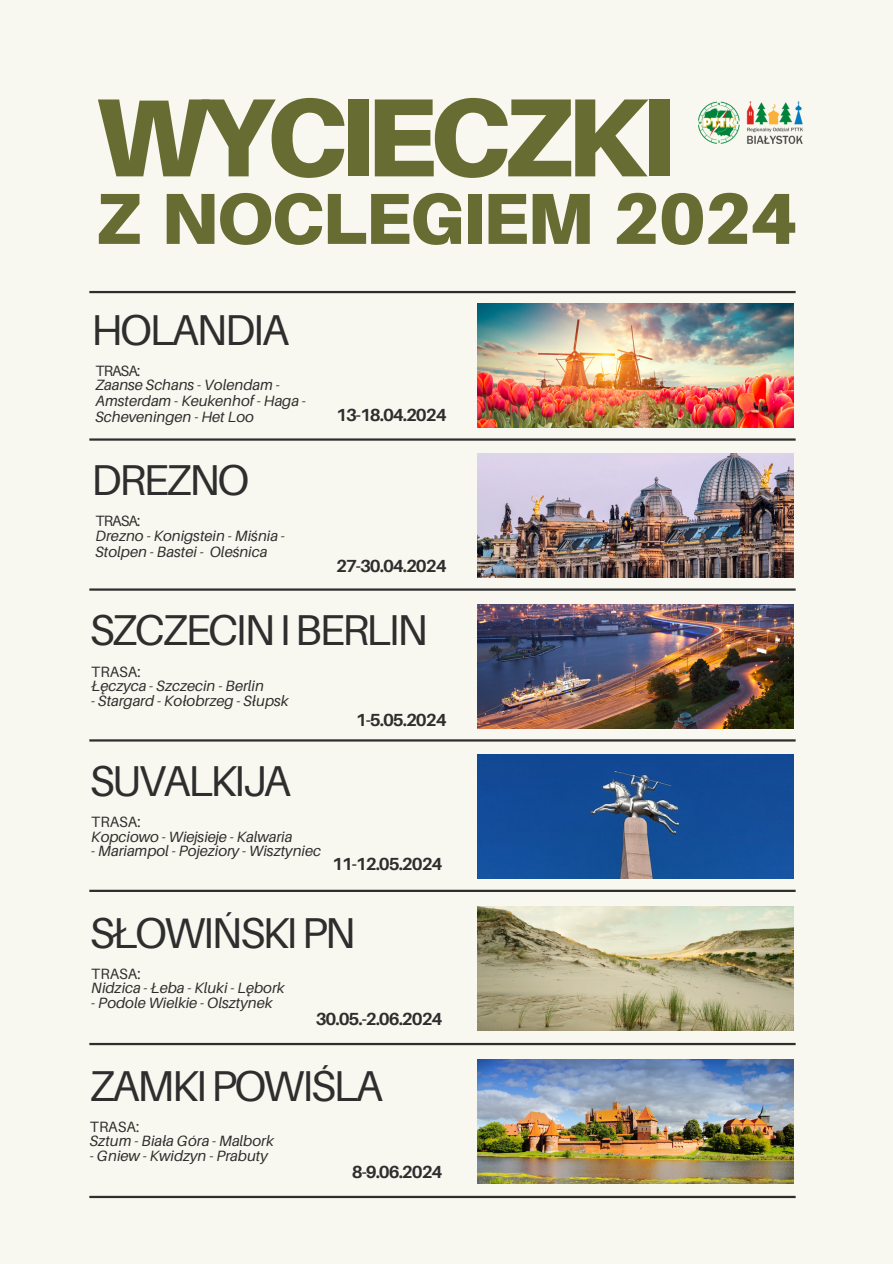
<style>
.page{position:relative;width:893px;height:1264px;background:#fff}
.page>*{position:absolute;margin:0;border:0;box-sizing:border-box;transform-origin:0 0}
.t1{font:900 111.3px "Aileron";letter-spacing:-.075em;color:#676c32}
.t2{font:900 72.3px "Aileron";letter-spacing:-.03em;color:#676c32}
.t3{font:43.2px "Aileron";letter-spacing:-.06em;color:#2e2e2e}
.t4{font:700 17.55px "Aileron";letter-spacing:-.06em;color:#2e2e2e}
.t5{font:italic 14.85px/15.8px "Aileron";color:#2e2e2e}
.t6{font:14.85px "Aileron";color:#2e2e2e}
</style>
<div class="page">
<div style="left:0;top:0;width:892px;height:1263px;background:#f8f8f0"></div>
<img style="left:477px;top:304px;width:316px;height:123px">
<hr style="left:89px;top:438px;width:706px;height:2px;background:#2e2e2e">
<hr style="left:89px;top:291px;width:706px;height:2px;background:#2e2e2e">
<img style="left:477px;top:453px;width:316px;height:124px">
<hr style="left:89px;top:588px;width:706px;height:2px;background:#2e2e2e">
<img style="left:477px;top:604px;width:316px;height:124px">
<hr style="left:89px;top:739px;width:706px;height:2px;background:#2e2e2e">
<img style="left:477px;top:755px;width:316px;height:123px">
<hr style="left:89px;top:889px;width:706px;height:3px;background:#2e2e2e">
<img style="left:477px;top:906px;width:316px;height:124px">
<hr style="left:89px;top:1042px;width:706px;height:3px;background:#2e2e2e">
<img style="left:699px;top:102px;width:103px;height:41px">
<img style="left:477px;top:1059px;width:316px;height:124px">
<hr style="left:89px;top:1195px;width:706px;height:2px;background:#2e2e2e">
<p class="t1" style="left:95px;top:68px;width:582px">WYCIECZKI</p>
<p class="t2" style="left:95px;top:174px;width:704px">Z NOCLEGIEM 2024</p>
<p class="t3" style="left:91px;top:303px;width:199px">HOLANDIA</p>
<p class="t6" style="left:95px;top:361px;width:46px">TRASA:</p>
<p class="t5" style="left:95px;top:377px;width:212px">Zaanse Schans - Volendam -<br>Amsterdam - Keukenhof - Haga -<br>Scheveningen - Het Loo</p>
<p class="t3" style="left:91px;top:452px;width:159px">DREZNO</p>
<p class="t6" style="left:95px;top:512px;width:46px">TRASA:</p>
<p class="t5" style="left:95px;top:527px;width:191px">Drezno - Konigstein - Miśnia -<br>Stolpen - Bastei - Oleśnica</p>
<p class="t4" style="left:336px;top:404px;width:112px">13-18.04.2024</p>
<p class="t4" style="left:336px;top:555px;width:112px">27-30.04.2024</p>
<p class="t3" style="left:89px;top:603px;width:340px">SZCZECINIBERLIN</p>
<p class="t6" style="left:91px;top:662px;width:51px">TRASA:</p>
<p class="t5" style="left:91px;top:678px;width:174px">Łęczyca - Szczecin - Berlin</p>
<p class="t5" style="left:91px;top:692px;width:199px">- Stargard - Kołobrzeg - Słupsk</p>
<p class="t4" style="left:356px;top:709px;width:92px">1-5.05.2024</p>
<p class="t3" style="left:89px;top:754px;width:203px">SUVALKIJA</p>
<p class="t6" style="left:91px;top:812px;width:51px">TRASA:</p>
<p class="t5" style="left:91px;top:828px;width:202px">Kopciowo - Wiejsieje - Kalwaria</p>
<p class="t5" style="left:91px;top:843px;width:231px">- Mariampol - Pojeziory - Wisztyniec</p>
<p class="t4" style="left:332px;top:853px;width:112px">11-12.05.2024</p>
<p class="t3" style="left:89px;top:905px;width:268px">SŁOWIŃSKI PN</p>
<p class="t6" style="left:91px;top:964px;width:51px">TRASA:</p>
<p class="t5" style="left:91px;top:980px;width:195px">Nidzica - Łeba - Kluki - Lębork</p>
<p class="t5" style="left:91px;top:994px;width:183px">- Podole Wielkie - Olsztynek</p>
<p class="t4" style="left:315px;top:1007px;width:128px">30.05.-2.06.2024</p>
<p class="t3" style="left:89px;top:1058px;width:295px">ZAMKI POWIŚLA</p>
<p class="t6" style="left:90px;top:1117px;width:51px">TRASA:</p>
<p class="t5" style="left:90px;top:1132px;width:185px">Sztum - Biała Góra - Malbork</p>
<p class="t5" style="left:90px;top:1147px;width:179px">- Gniew - Kwidzyn - Prabuty</p>
<p class="t4" style="left:352px;top:1160px;width:92px">8-9.06.2024</p>
</div>
